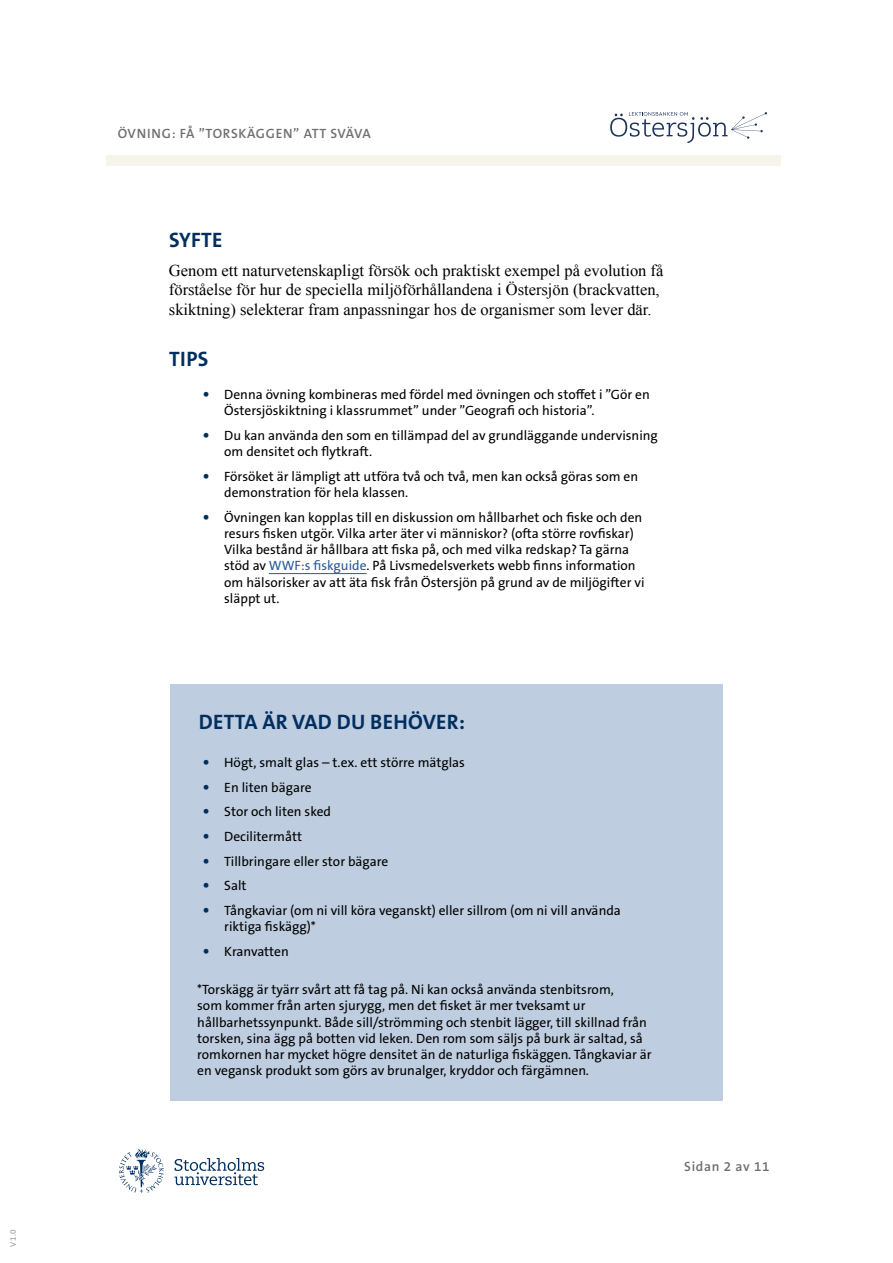
<style>
.page{position:relative;width:893px;height:1263px;background:#fff}
.page>*{position:absolute;margin:0;border:0;box-sizing:border-box;transform-origin:0 0}
.t1{font:700 21px "The Sans B W7";letter-spacing:.015em;color:#002f5f}
.t2{font:16.5px/19.8px "Times New Roman";color:#000}
.t3{font:13.5px/16.2px "The Sans B W5 Plain";color:#000}
.t4{font:600 13.5px "The Sans B W6";letter-spacing:.05em;color:#706f6f}
.t5{font:8.25px "The Sans B W5 Plain";color:#9d9d9c}
.s1{font-family:"Caecilia Com 45";font-weight:300;color:#002f5f}
.s2{color:#275b9b}
</style>
<div class="page">
<div style="left:170px;top:685px;width:553px;height:416px;background:#becddf"></div>
<div style="left:106px;top:155px;width:675px;height:11px;background:#f7f4ec"></div>
<svg style="left:610px;top:112px;width:157px;height:31px"></svg>
<svg style="left:119px;top:1149px;width:45px;height:44px"></svg>
<svg style="left:174px;top:1158px;width:90px;height:27px"></svg>
<hr style="left:269px;top:573px;width:98px;height:1px;background:#275b9b">
<p class="t5" style="left:8px;top:1247px;width:19px;rotate:-90deg">V1.0</p>
<p class="t4" style="left:118px;top:124px;width:255px">ÖVNING: FÅ ”TORSKÄGGEN” ATT SVÄVA</p>
<h1 class="t1" style="left:169px;top:227px;width:55px">SYFTE</h1>
<p class="t2" style="left:169px;top:260px;width:496px">Genom ett naturvetenskapligt försök och praktiskt exempel på evolution få förståelse för hur de speciella miljöförhållandena i Östersjön (brackvatten, skiktning) selekterar fram anpassningar hos de organismer som lever där.</p>
<h1 class="t1" style="left:169px;top:345px;width:41px">TIPS</h1>
<p class="t3" style="left:224px;top:387px;width:427px;text-indent:-21px"><span class="s1">•</span> Denna övning kombineras med fördel med övningen och stoffet i ”Gör en<br>Östersjöskiktning i klassrummet” under ”Geografi och historia”.</p>
<p class="t3" style="left:224px;top:427px;width:435px;text-indent:-21px"><span class="s1">•</span> Du kan använda den som en tillämpad del av grundläggande undervisning om densitet och flytkraft.</p>
<p class="t3" style="left:224px;top:468px;width:415px;text-indent:-21px"><span class="s1">•</span> Försöket är lämpligt att utföra två och två, men kan också göras som en demonstration för hela klassen.</p>
<p class="t3" style="left:224px;top:509px;width:422px;text-indent:-21px"><span class="s1">•</span> Övningen kan kopplas till en diskussion om hållbarhet och fiske och den resurs fisken utgör. Vilka arter äter vi människor? (ofta större rovfiskar)<br>Vilka bestånd är hållbara att fiska på, och med vilka redskap? Ta gärna stöd av <span class="s2">WWF:s fiskguide</span>. På Livsmedelsverkets webb finns information om hälsorisker av att äta fisk från Östersjön på grund av de miljögifter vi släppt ut.</p>
<h1 class="t1" style="left:199px;top:709px;width:268px">DETTA ÄR VAD DU BEHÖVER:</h1>
<p class="t3" style="left:203px;top:754px;width:264px"><span class="s1">•</span> Högt, smalt glas – t.ex. ett större mätglas</p>
<p class="t3" style="left:203px;top:779px;width:110px"><span class="s1">•</span> En liten bägare</p>
<p class="t3" style="left:203px;top:804px;width:130px"><span class="s1">•</span> Stor och liten sked</p>
<p class="t3" style="left:203px;top:828px;width:101px"><span class="s1">•</span> Decilitermått</p>
<p class="t3" style="left:203px;top:853px;width:187px"><span class="s1">•</span> Tillbringare eller stor bägare</p>
<p class="t3" style="left:203px;top:878px;width:45px"><span class="s1">•</span> Salt</p>
<p class="t3" style="left:224px;top:902px;width:398px;text-indent:-21px"><span class="s1">•</span> Tångkaviar (om ni vill köra veganskt) eller sillrom (om ni vill använda riktiga fiskägg)*</p>
<p class="t3" style="left:203px;top:943px;width:87px"><span class="s1">•</span> Kranvatten</p>
<p class="t3" style="left:197px;top:982px;width:456px">*Torskägg är tyärr svårt att få tag på. Ni kan också använda stenbitsrom,<br>som kommer från arten sjurygg, men det fisket är mer tveksamt ur hållbarhetssynpunkt. Både sill/strömming och stenbit lägger, till skillnad från torsken, sina ägg på botten vid leken. Den rom som säljs på burk är saltad, så romkornen har mycket högre densitet än de naturliga fiskäggen. Tångkaviar är en vegansk produkt som görs av brunalger, kryddor och färgämnen.</p>
<p class="t4" style="left:684px;top:1157px;width:87px">Sidan 2 av 11</p>
</div>
